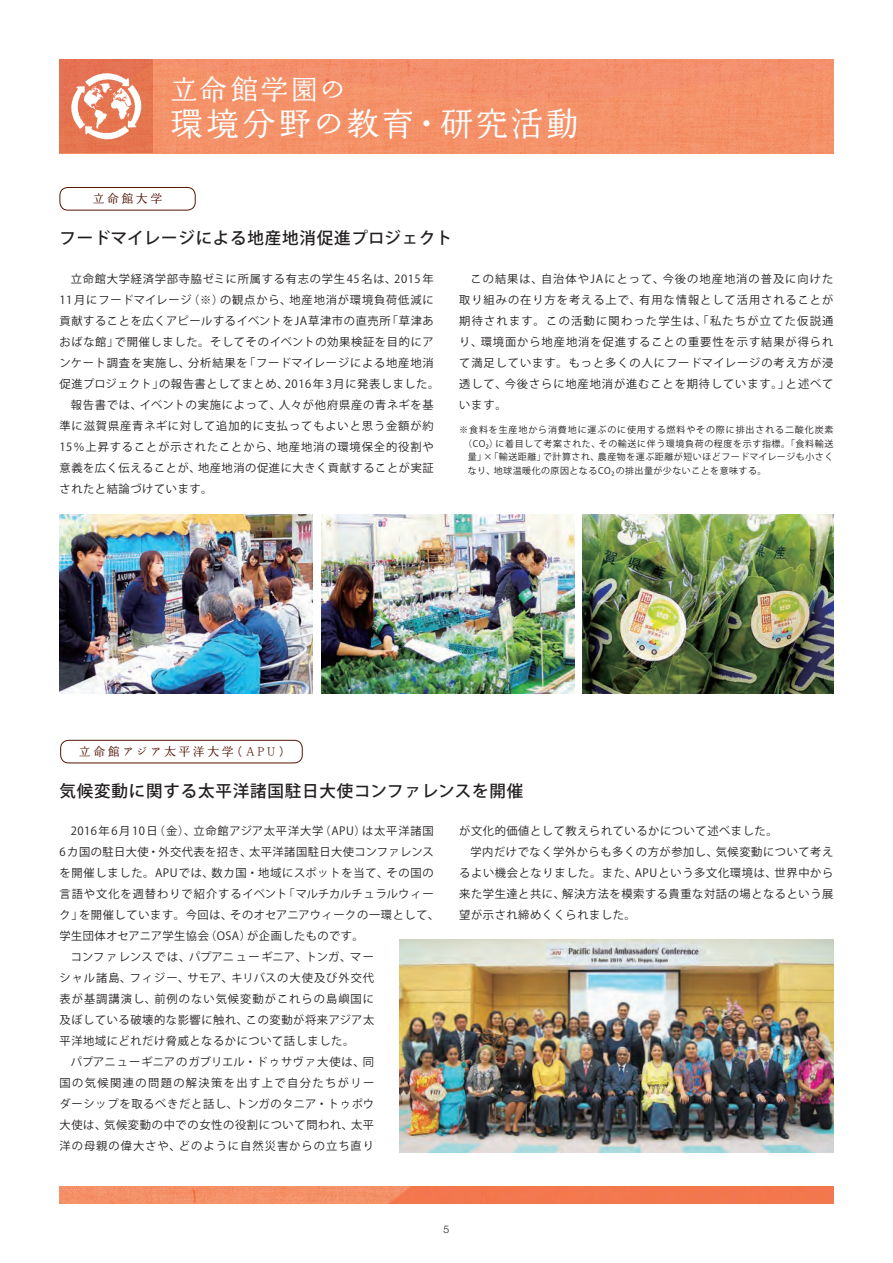
<style>
.page{position:relative;width:893px;height:1263px;background:#fff}
.page>*{position:absolute;margin:0;border:0;box-sizing:border-box;transform-origin:0 0}
.t1{font:33px "Marumin Old 90 pv RKSJ H";letter-spacing:.07em;color:#fff}
.t2{font:28.05px "Marumin Old 90 pv RKSJ H";letter-spacing:.06em;color:#fff}
.t3{font:500 16.5px "Koz Go Pro";letter-spacing:.05em;color:#231f20}
.t4{font:12px "Marumin Old 90 pv RKSJ H";letter-spacing:.2em;color:#521503}
.t5{font:11.25px/21px "Koz Go Pro";letter-spacing:.055em;color:#231f20;text-align:justify}
.t6{font:11.25px "Koz Go Pro";letter-spacing:.08em;color:#231f20}
.t7{font:11.25px "Koz Go Pro";letter-spacing:.085em;color:#231f20}
.t8{font:11.25px "Koz Go Pro";letter-spacing:.09em;color:#231f20}
.t9{font:11.25px "Koz Go Pro";letter-spacing:.075em;color:#231f20}
.t10{font:11.25px "Koz Go Pro";color:#231f20}
.t11{font:11.25px "Koz Go Pro";letter-spacing:.095em;color:#231f20}
.t12{font:11.25px "Koz Go Pro";letter-spacing:.125em;color:#231f20}
.t13{font:300 10.5px "Helvetica Neue LT Pro";color:#231f20}
.t14{font:9px "Koz Go Pro";letter-spacing:.065em;color:#231f20}
.t15{font:9px "Koz Go Pro";letter-spacing:.095em;color:#231f20}
</style>
<div class="page">
<img style="left:60px;top:1186px;width:773px;height:17px">
<img style="left:153px;top:60px;width:680px;height:93px">
<div style="left:60px;top:60px;width:93px;height:93px;background:#e57451"></div>
<svg style="left:71px;top:73px;width:70px;height:67px"></svg>
<div style="left:60px;top:740px;width:243px;height:23px;border:1px solid #521503;border-radius:8px"></div>
<div style="left:60px;top:187px;width:136px;height:23px;border:1px solid #521503;border-radius:8px"></div>
<img style="left:60px;top:514px;width:253px;height:179px">
<img style="left:321px;top:514px;width:253px;height:179px">
<img style="left:583px;top:514px;width:250px;height:179px">
<img style="left:400px;top:940px;width:433px;height:212px">
<h2 class="t2" style="left:170px;top:75px;width:178px">立命館学園の</h2>
<h1 class="t1" style="left:170px;top:107px;width:410px">環境分野の教育・研究活動</h1>
<p class="t4" style="left:93px;top:193px;width:71px">立命館大学</p>
<h3 class="t3" style="left:60px;top:227px;width:394px">フードマイレージによる地産地消促進プロジェクト</h3>
<p class="t5" style="left:71px;top:269px;width:364px">立命館大学経済学部寺脇ゼミに所属する有志の学生45名は、2015年</p>
<p class="t9" style="left:60px;top:292px;width:376px">11月にフードマイレージ（※）の観点から、地産地消が環境負荷低減に</p>
<p class="t5" style="left:60px;top:311px;width:376px">貢献することを広くアピールするイベントをJA草津市の直売所「草津あ</p>
<p class="t5" style="left:60px;top:332px;width:376px">おばな館」で開催しました。そしてそのイベントの効果検証を目的にア</p>
<p class="t5" style="left:60px;top:353px;width:376px">ンケート調査を実施し、分析結果を「フードマイレージによる地産地消</p>
<p class="t5" style="left:60px;top:374px;width:381px">促進プロジェクト」の報告書としてまとめ、2016年3月に発表しました。</p>
<p class="t5" style="left:71px;top:395px;width:364px">報告書では、イベントの実施によって、人々が他府県産の青ネギを基</p>
<p class="t6" style="left:60px;top:418px;width:376px">準に滋賀県産青ネギに対して追加的に支払ってもよいと思う金額が約</p>
<p class="t6" style="left:60px;top:439px;width:376px">15％上昇することが示されたことから、地産地消の環境保全的役割や</p>
<p class="t5" style="left:60px;top:458px;width:376px">意義を広く伝えることが、地産地消の促進に大きく貢献することが実証</p>
<p class="t5" style="left:60px;top:479px;width:155px">されたと結論づけています。</p>
<p class="t5" style="left:459px;top:269px;width:376px;text-indent:11px">この結果は、自治体やJAにとって、今後の地産地消の普及に向けた取り組みの在り方を考える上で、有用な情報として活用されることが期待されます。この活動に関わった学生は、「私たちが立てた仮説通り、環境面から地産地消を促進することの重要性を示す結果が得られて満足しています。もっと多くの人にフードマイレージの考え方が浸透して、今後さらに地産地消が進むことを期待しています。」と述べています。</p>
<p class="t15" style="left:459px;top:424px;width:376px">※食料を生産地から消費地に運ぶのに使用する燃料やその際に排出される二酸化炭素</p>
<p class="t14" style="left:463px;top:437px;width:372px">（CO₂）に着目して考案された、その輸送に伴う環境負荷の程度を示す指標。「食料輸送</p>
<p class="t14" style="left:468px;top:451px;width:367px">量」×「輸送距離」で計算され、農産物を運ぶ距離が短いほどフードマイレージも小さく</p>
<p class="t14" style="left:468px;top:464px;width:300px">なり、地球温暖化の原因となるCO₂の排出量が少ないことを意味する。</p>
<p class="t4" style="left:79px;top:746px;width:213px">立命館アジア太平洋大学（APU）</p>
<h3 class="t3" style="left:60px;top:780px;width:465px">気候変動に関する太平洋諸国駐日大使コンファレンスを開催</h3>
<p class="t5" style="left:71px;top:820px;width:364px">2016年6月10日（金）、立命館アジア太平洋大学（APU）は太平洋諸国</p>
<p class="t5" style="left:60px;top:841px;width:376px">6カ国の駐日大使・外交代表を招き、太平洋諸国駐日大使コンファレンス</p>
<p class="t5" style="left:60px;top:862px;width:376px">を開催しました。APUでは、数カ国・地域にスポットを当て、その国の</p>
<p class="t7" style="left:60px;top:886px;width:376px">言語や文化を週替わりで紹介するイベント「マルチカルチュラルウィー</p>
<p class="t5" style="left:60px;top:904px;width:381px">ク」を開催しています。今回は、そのオセアニアウィークの一環として、</p>
<p class="t5" style="left:60px;top:925px;width:306px">学生団体オセアニア学生協会（OSA）が企画したものです。</p>
<p class="t10" style="left:71px;top:949px;width:305px">コンファレンスでは、パプアニューギニア、トンガ、マー</p>
<p class="t7" style="left:60px;top:970px;width:316px">シャル諸島、フィジー、サモア、キリバスの大使及び外交代</p>
<p class="t8" style="left:60px;top:991px;width:316px">表が基調講演し、前例のない気候変動がこれらの島嶼国に</p>
<p class="t5" style="left:60px;top:1009px;width:316px">及ぼしている破壊的な影響に触れ、この変動が将来アジア太</p>
<p class="t5" style="left:60px;top:1030px;width:296px">平洋地域にどれだけ脅威となるかについて話しました。</p>
<p class="t11" style="left:71px;top:1054px;width:305px">パプアニューギニアのガブリエル・ドゥサヴァ大使は、同</p>
<p class="t12" style="left:60px;top:1075px;width:316px">国の気候関連の問題の解決策を出す上で自分たちがリー</p>
<p class="t5" style="left:60px;top:1094px;width:316px">ダーシップを取るべきだと話し、トンガのタニア・トゥポウ</p>
<p class="t5" style="left:60px;top:1115px;width:316px">大使は、気候変動の中での女性の役割について問われ、太平</p>
<p class="t8" style="left:60px;top:1138px;width:316px">洋の母親の偉大さや、どのように自然災害からの立ち直り</p>
<p class="t5" style="left:459px;top:821px;width:320px">が文化的価値として教えられているかについて述べました。</p>
<p class="t5" style="left:470px;top:842px;width:364px">学内だけでなく学外からも多くの方が参加し、気候変動について考え</p>
<p class="t5" style="left:459px;top:863px;width:376px">るよい機会となりました。また、APUという多文化環境は、世界中から</p>
<p class="t5" style="left:459px;top:884px;width:376px">来た学生達と共に、解決方法を模索する貴重な対話の場となるという展</p>
<p class="t5" style="left:459px;top:905px;width:178px">望が示され締めくくられました。</p>
<p class="t13" style="left:444px;top:1222px;width:7px">5</p>
</div>
